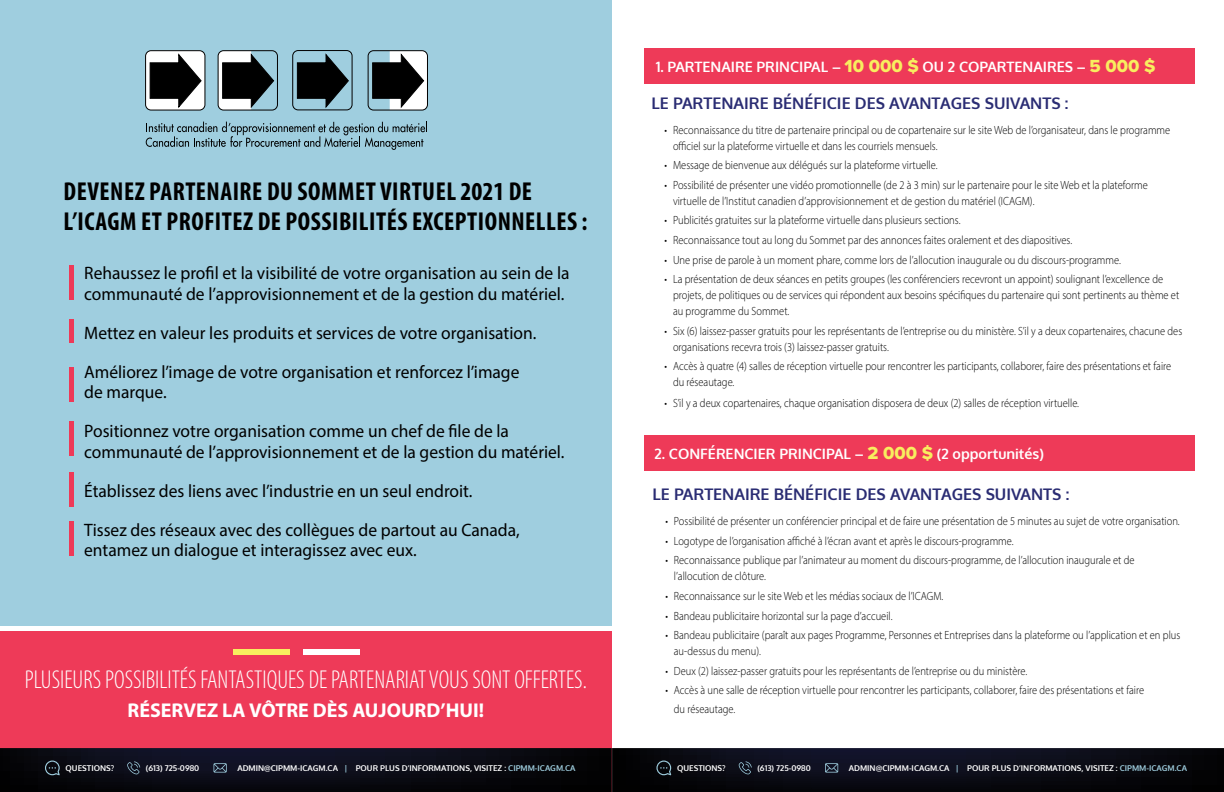
<style>
.page{position:relative;width:1224px;height:792px;background:#fff}
.page>*{position:absolute;margin:0;border:0;box-sizing:border-box;transform-origin:0 0}
.t1{font:700 condensed 26px/31px "Myriad Pro";letter-spacing:.02em;color:#000}
.t2{font:300 condensed 26px "Myriad Pro";color:#fff;scale:.96 1}
.t3{font:700 20px "Myriad Pro";color:#fff}
.t4{font:18px/38.8px "Myriad Pro";color:#000}
.t5{font:700 16px "Oxygen";color:#2a2c73}
.t6{font:700 14.3px "Oxygen";color:#fff}
.t7{font:300 11.9px/16px "Myriad Pro";color:#000;scale:.88 1}
.t8{font:700 8px "Oxygen";color:#fff}
.s1{font-family:"Proxima Nova Extrabld";font-weight:400;font-size:18.2px;color:#f8ee5f}
.s2{color:#9fcedf}
</style>
<div class="page">
<div style="left:0;top:631px;width:612px;height:126px;background:#ee3a58"></div>
<div style="left:0;top:0;width:612px;height:626px;background:#9fcedf"></div>
<div style="left:644px;top:435px;width:550px;height:35px;background:#ee3a58"></div>
<div style="left:644px;top:49px;width:550px;height:35px;background:#ee3a58"></div>
<div style="left:234px;top:649px;width:56px;height:6px;background:#f8ee5f"></div>
<div style="left:303px;top:649px;width:57px;height:6px;background:#fff"></div>
<hr style="left:69px;top:265px;width:4px;height:34px;background:#ee3a58">
<hr style="left:69px;top:320px;width:4px;height:23px;background:#ee3a58">
<hr style="left:69px;top:367px;width:4px;height:34px;background:#ee3a58">
<hr style="left:69px;top:421px;width:4px;height:35px;background:#ee3a58">
<hr style="left:69px;top:472px;width:4px;height:35px;background:#ee3a58">
<hr style="left:69px;top:522px;width:4px;height:34px;background:#ee3a58">
<svg style="left:0;top:748px;width:1224px;height:44px;background:#0b0c15"></svg>
<svg style="left:218px;top:51px;width:59px;height:59px"></svg>
<div style="left:368px;top:51px;width:59px;height:59px;background:#fff;border-radius:5px"></div>
<div style="left:146px;top:51px;width:59px;height:59px;background:#fff;border-radius:5px"></div>
<div style="left:145px;top:51px;width:60px;height:59px;border:1px solid #000;border-radius:5px"></div>
<svg style="left:150px;top:55px;width:51px;height:52px"></svg>
<div style="left:218px;top:51px;width:60px;height:59px;border:1px solid #000;border-radius:5px"></div>
<svg style="left:223px;top:51px;width:54px;height:59px"></svg>
<div style="left:368px;top:51px;width:60px;height:59px;border:1px solid #000;border-radius:5px"></div>
<svg style="left:368px;top:51px;width:56px;height:59px"></svg>
<div style="left:293px;top:50px;width:59px;height:60px;border:1px solid #000;border-radius:5px"></div>
<svg style="left:297px;top:55px;width:51px;height:52px"></svg>
<svg style="left:146px;top:122px;width:281px;height:28px"></svg>
<h1 class="t1" style="left:64px;top:175px;width:526px">DEVENEZ PARTENAIRE DU SOMMET VIRTUEL 2021 DE<br>L’ICAGM ET PROFITEZ DE POSSIBILITÉS EXCEPTIONNELLES :</h1>
<h3 class="t4" style="left:84px;top:262px;width:487px;line-height:20.8px">Rehaussez le profil et la visibilité de votre organisation au sein de la communauté de l’approvisionnement et de la gestion du matériel.</h3>
<h3 class="t4" style="left:84px;top:313px;width:454px">Mettez en valeur les produits et services de votre organisation.<br>Améliorez l’image de votre organisation et renforcez l’image</h3>
<h3 class="t4" style="left:84px;top:373px;width:426px">de marque.<br>Positionnez votre organisation comme un chef de file de la</h3>
<h3 class="t4" style="left:84px;top:432px;width:482px">communauté de l’approvisionnement et de la gestion du matériel.<br>Établissez des liens avec l’industrie en un seul endroit.<br>Tissez des réseaux avec des collègues de partout au Canada,</h3>
<h3 class="t4" style="left:84px;top:531px;width:334px">entamez un dialogue et interagissez avec eux.</h3>
<h1 class="t2" style="left:25px;top:664px;width:587px">PLUSIEURS POSSIBILITÉS FANTASTIQUES DE PARTENARIAT VOUS SONT OFFERTES.</h1>
<h2 class="t3" style="left:128px;top:697px;width:358px">RÉSERVEZ LA VÔTRE DÈS AUJOURD’HUI!</h2>
<p class="t6" style="left:656px;top:58px;width:501px">1. PARTENAIRE PRINCIPAL – <span class="s1">10 000 $</span> OU 2 COPARTENAIRES – <span class="s1">5 000 $</span></p>
<h3 class="t5" style="left:652px;top:93px;width:418px">LE PARTENAIRE BÉNÉFICIE DES AVANTAGES SUIVANTS :</h3>
<p class="t7" style="left:673px;top:122px;width:567px;text-indent:-8px">• Reconnaissance du titre de partenaire principal ou de copartenaire sur le site Web de l’organisateur, dans le programme officiel sur la plateforme virtuelle et dans les courriels mensuels.</p>
<p class="t7" style="left:665px;top:157px;width:312px">• Message de bienvenue aux délégués sur la plateforme virtuelle.</p>
<p class="t7" style="left:673px;top:177px;width:541px;text-indent:-8px">• Possibilité de présenter une vidéo promotionnelle (de 2 à 3 min) sur le partenaire pour le site Web et la plateforme virtuelle de l’Institut canadien d’approvisionnement et de gestion du matériel (ICAGM).</p>
<p class="t7" style="left:665px;top:212px;width:338px">• Publicités gratuites sur la plateforme virtuelle dans plusieurs sections.</p>
<p class="t7" style="left:665px;top:232px;width:465px">• Reconnaissance tout au long du Sommet par des annonces faites oralement et des diapositives.</p>
<p class="t7" style="left:665px;top:251px;width:520px">• Une prise de parole à un moment phare, comme lors de l’allocution inaugurale ou du discours-programme.</p>
<p class="t7" style="left:673px;top:271px;width:577px;text-indent:-8px">• La présentation de deux séances en petits groupes (les conférenciers recevront un appoint) soulignant l’excellence de projets, de politiques ou de services qui répondent aux besoins spécifiques du partenaire qui sont pertinents au thème et au programme du Sommet.</p>
<p class="t7" style="left:673px;top:323px;width:580px;text-indent:-8px">• Six (6) laissez-passer gratuits pour les représentants de l’entreprise ou du ministère. S’il y a deux copartenaires, chacune des organisations recevra trois (3) laissez-passer gratuits.</p>
<p class="t7" style="left:673px;top:358px;width:568px;text-indent:-8px">• Accès à quatre (4) salles de réception virtuelle pour rencontrer les participants, collaborer, faire des présentations et faire du réseautage.</p>
<p class="t7" style="left:665px;top:395px;width:473px">• S’il y a deux copartenaires, chaque organisation disposera de deux (2) salles de réception virtuelle.</p>
<p class="t6" style="left:655px;top:445px;width:391px">2. CONFÉRENCIER PRINCIPAL – <span class="s1">2 000 $</span> (2 opportunités)</p>
<h3 class="t5" style="left:652px;top:484px;width:418px">LE PARTENAIRE BÉNÉFICIE DES AVANTAGES SUIVANTS :</h3>
<p class="t7" style="left:665px;top:513px;width:586px">• Possibilité de présenter un conférencier principal et de faire une présentation de 5 minutes au sujet de votre organisation.</p>
<p class="t7" style="left:665px;top:533px;width:397px">• Logotype de l’organisation affiché à l’écran avant et après le discours-programme.</p>
<p class="t7" style="left:674px;top:552px;width:525px;text-indent:-8px">• Reconnaissance publique par l’animateur au moment du discours-programme, de l’allocution inaugurale et de l’allocution de clôture.</p>
<p class="t7" style="left:665px;top:588px;width:317px">• Reconnaissance sur le site Web et les médias sociaux de l’ICAGM.</p>
<p class="t7" style="left:665px;top:607px;width:260px">• Bandeau publicitaire horizontal sur la page d’accueil.</p>
<p class="t7" style="left:674px;top:627px;width:577px;text-indent:-8px">• Bandeau publicitaire (paraît aux pages Programme, Personnes et Entreprises dans la plateforme ou l’application et en plus au-dessus du menu).</p>
<p class="t7" style="left:665px;top:663px;width:413px">• Deux (2) laissez-passer gratuits pour les représentants de l’entreprise ou du ministère.</p>
<p class="t7" style="left:674px;top:681px;width:536px;line-height:19px;text-indent:-8px">• Accès à une salle de réception virtuelle pour rencontrer les participants, collaborer, faire des présentations et faire du réseautage.</p>
<p class="t8" style="left:66px;top:763px;width:50px">QUESTIONS?</p>
<p class="t8" style="left:146px;top:763px;width:55px">(613) 725-0980</p>
<p class="t8" style="left:237px;top:763px;width:340px">ADMIN@CIPMM-ICAGM.CA <span class="s2">|</span> POUR PLUS D’INFORMATIONS, VISITEZ : <span class="s2">CIPMM-ICAGM.CA</span></p>
<p class="t8" style="left:677px;top:763px;width:50px">QUESTIONS?</p>
<p class="t8" style="left:757px;top:763px;width:55px">(613) 725-0980</p>
<p class="t8" style="left:849px;top:763px;width:340px">ADMIN@CIPMM-ICAGM.CA <span class="s2">|</span> POUR PLUS D’INFORMATIONS, VISITEZ : <span class="s2">CIPMM-ICAGM.CA</span></p>
</div>
